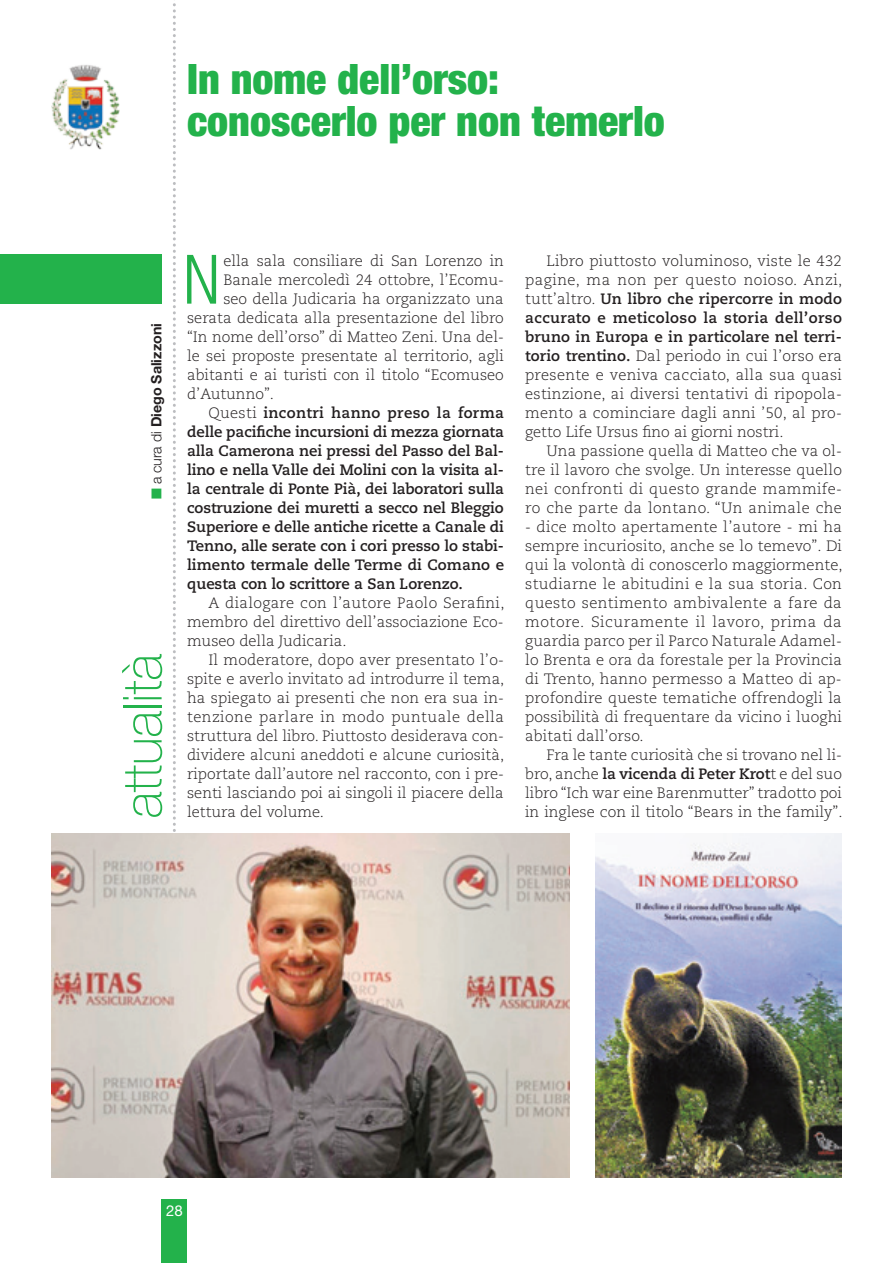
<style>
.page{position:relative;width:893px;height:1263px;background:#fff}
.page>*{position:absolute;margin:0;border:0;box-sizing:border-box;transform-origin:0 0}
.t1{font:300 condensed 68.25px "Helvetica Neue LT Std";color:#23b24b}
.t2{font:100 54px "Helvetica Neue LT Std";letter-spacing:-.01em;color:#23b24b}
.t3{font:900 condensed 42px/42px "Helvetica Neue LT Std";color:#23b24b}
.t4{font:300 15px/19px "Caecilia LT Std";color:#231f20;text-align:justify}
.t5{font:700 15px "Caecilia LT Std";letter-spacing:-.005em;color:#231f20}
.t6{font:700 15px "Caecilia LT Std";letter-spacing:.025em;color:#231f20}
.t7{font:15px "Helvetica Neue LT Std";color:#fff}
.t8{font:700 14.25px "Helvetica Neue LT Std";color:#231f20}
.s1{color:#23b24b}
.s2{font-weight:300}
.s3{font-weight:700}
</style>
<div class="page">
<svg style="left:173px;top:3px;width:3px;height:829px"></svg>
<div style="left:162px;top:1199px;width:25px;height:64px;background:#23b24b"></div>
<div style="left:0;top:254px;width:162px;height:50px;background:#23b24b"></div>
<img style="left:51px;top:65px;width:69px;height:85px">
<img style="left:595px;top:833px;width:247px;height:345px">
<img style="left:51px;top:833px;width:519px;height:345px">
<h3 class="t3" style="left:187px;top:57px;width:479px">In nome dell’orso: conoscerlo per non temerlo</h3>
<p class="t8" style="left:148px;top:499px;width:178px;rotate:-90deg"><span class="s1">■</span> <span class="s2">a cura di</span> Diego Salizzoni</p>
<h2 class="t2" style="left:112px;top:819px;width:166px;rotate:-90deg">attualità</h2>
<h1 class="t1" style="left:183px;top:240px;width:38px">N</h1>
<p class="t4" style="left:223px;top:251px;width:282px">ella sala consiliare di San Lorenzo in</p>
<p class="t4" style="left:223px;top:270px;width:282px">Banale mercoledì 24 ottobre, l’Ecomu-</p>
<p class="t4" style="left:223px;top:289px;width:282px">seo della Judicaria ha organizzato una</p>
<p class="t4" style="left:187px;top:308px;width:318px">serata dedicata alla presentazione del libro</p>
<p class="t4" style="left:187px;top:327px;width:318px">“In nome dell’orso” di Matteo Zeni. Una del-</p>
<p class="t4" style="left:187px;top:346px;width:318px">le sei proposte presentate al territorio, agli</p>
<p class="t4" style="left:187px;top:365px;width:318px">abitanti e ai turisti con il titolo “Ecomuseo</p>
<p class="t4" style="left:187px;top:384px;width:88px">d’Autunno”.</p>
<p class="t6" style="left:208px;top:404px;width:297px"><span class="s2">Questi</span> incontri hanno preso la forma</p>
<p class="t5" style="left:187px;top:423px;width:318px">delle pacifiche incursioni di mezza giornata</p>
<p class="t5" style="left:187px;top:442px;width:318px">alla Camerona nei pressi del Passo del Bal-</p>
<p class="t5" style="left:187px;top:461px;width:318px">lino e nella Valle dei Molini con la visita al-</p>
<p class="t5" style="left:187px;top:480px;width:318px">la centrale di Ponte Pià, dei laboratori sulla</p>
<p class="t5" style="left:187px;top:499px;width:318px">costruzione dei muretti a secco nel Bleggio</p>
<p class="t5" style="left:187px;top:518px;width:318px">Superiore e delle antiche ricette a Canale di</p>
<p class="t5" style="left:187px;top:537px;width:318px">Tenno, alle serate con i cori presso lo stabi-</p>
<p class="t5" style="left:187px;top:556px;width:318px">limento termale delle Terme di Comano e</p>
<p class="t5" style="left:187px;top:575px;width:277px">questa con lo scrittore a San Lorenzo.</p>
<p class="t4" style="left:187px;top:593px;width:319px;text-indent:21px">A dialogare con l’autore Paolo Serafini, membro del direttivo dell’associazione Eco&shy;museo della Judicaria.</p>
<p class="t4" style="left:187px;top:650px;width:319px;text-indent:21px">Il moderatore, dopo aver presentato l’o&shy;spite e averlo invitato ad introdurre il tema, ha spiegato ai presenti che non era sua in&shy;tenzione parlare in modo puntuale della struttura del libro. Piuttosto desiderava con&shy;dividere alcuni aneddoti e alcune curiosità, riportate dall’autore nel racconto, con i pre&shy;senti lasciando poi ai singoli il piacere della lettura del volume.</p>
<p class="t4" style="left:525px;top:251px;width:319px;text-indent:21px">Libro piuttosto voluminoso, viste le 432 pagine, ma non per questo noioso. Anzi, tutt’altro. <span class="s3">Un libro che ripercorre in modo accurato e meticoloso la storia dell’orso bruno in Europa e in particolare nel terri&shy;torio trentino.</span> Dal periodo in cui l’orso era presente e veniva cacciato, alla sua quasi estinzione, ai diversi tentativi di ripopola&shy;mento a cominciare dagli anni ’50, al pro&shy;getto Life Ursus fino ai giorni nostri.</p>
<p class="t4" style="left:525px;top:441px;width:318px;text-indent:21px">Una passione quella di Matteo che va ol&shy;tre il lavoro che svolge. Un interesse quello nei confronti di questo grande mammife&shy;ro che parte da lontano. “Un animale che</p>
<p class="t4" style="left:525px;top:517px;width:319px">- dice molto apertamente l’autore - mi ha sempre incuriosito, anche se lo temevo”. Di qui la volontà di conoscerlo maggiormente, studiarne le abitudini e la sua storia. Con questo sentimento ambivalente a fare da motore. Sicuramente il lavoro, prima da guardia parco per il Parco Naturale Adamel&shy;lo Brenta e ora da forestale per la Provincia di Trento, hanno permesso a Matteo di ap&shy;profondire queste tematiche offrendogli la possibilità di frequentare da vicino i luoghi abitati dall’orso.</p>
<p class="t4" style="left:525px;top:745px;width:319px;text-indent:21px">Fra le tante curiosità che si trovano nel li&shy;bro, anche <span class="s3">la vicenda di Peter Krot</span>t e del suo libro “Ich war eine Barenmutter” tradotto poi in inglese con il titolo “Bears in the family”.</p>
<p class="t7" style="left:166px;top:1202px;width:18px">28</p>
</div>
